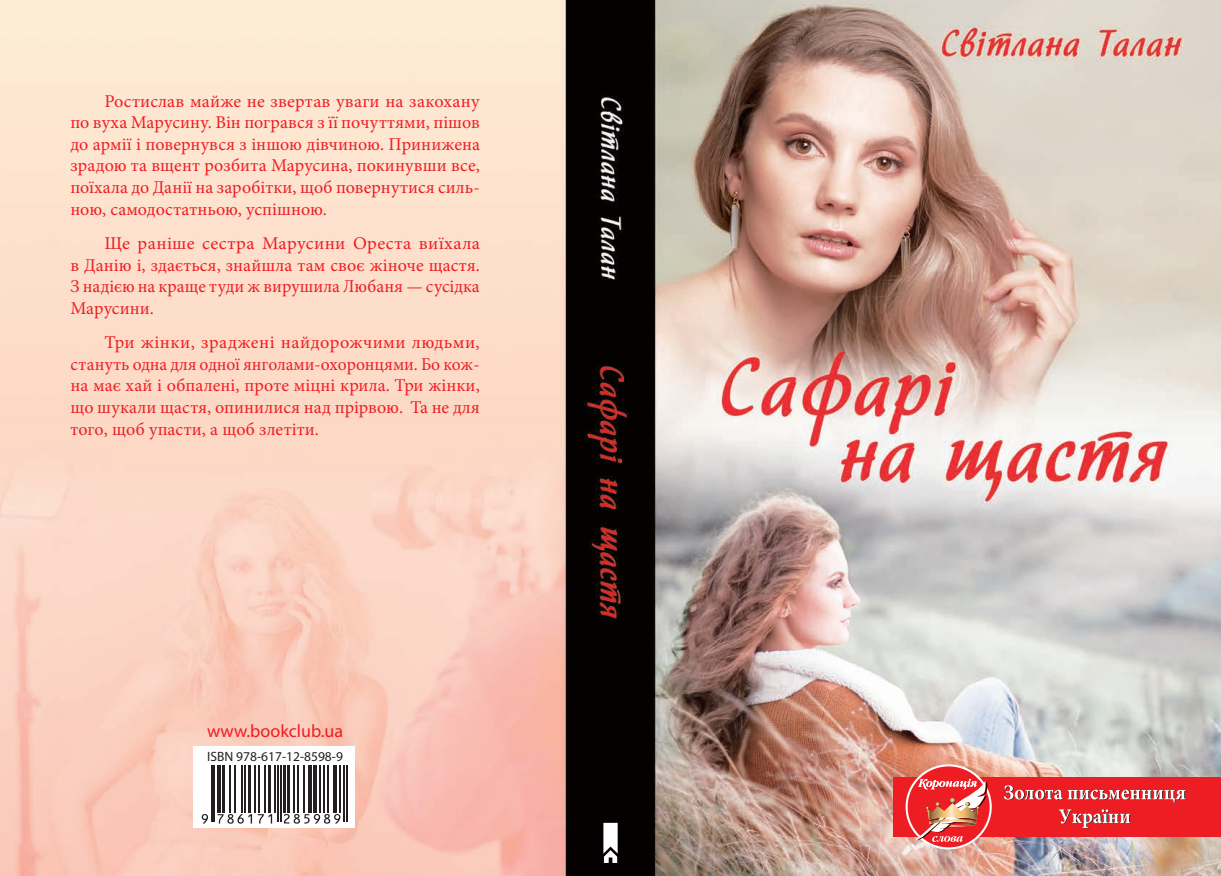
<style>
.page{position:relative;width:1221px;height:876px;background:#fff}
.page>*{position:absolute;margin:0;border:0;box-sizing:border-box;transform-origin:0 0}
.t1{font:18px/21.6px "Minion Pro";letter-spacing:.005em;color:#ee1d23;text-align:justify}
.t2{font:18px "Myriad Pro";color:#ee1d23}
.t3{font:13.5px "Myriad Pro";color:#231f20}
</style>
<div class="page">
<img style="left:0;top:0;width:1220px;height:876px">
<div style="left:893px;top:777px;width:327px;height:59px;background:#ee1d23"></div>
<svg style="left:1004px;top:785px;width:181px;height:18px"></svg>
<svg style="left:1058px;top:809px;width:72px;height:19px"></svg>
<svg style="left:905px;top:764px;width:86px;height:85px"></svg>
<div style="left:907px;top:766px;width:82px;height:81px;background:#ee1d23;border-radius:50%"></div>
<img style="left:915px;top:779px;width:72px;height:63px">
<div style="left:193px;top:747px;width:162px;height:81px;background:#fff"></div>
<svg style="left:201px;top:765px;width:147px;height:59px"></svg>
<hr style="left:211px;top:765px;width:1px;height:56px;background:#231f20">
<hr style="left:214px;top:765px;width:1px;height:56px;background:#231f20">
<hr style="left:217px;top:765px;width:4px;height:47px;background:#231f20">
<hr style="left:222px;top:765px;width:3px;height:47px;background:#231f20">
<hr style="left:230px;top:765px;width:1px;height:47px;background:#231f20">
<hr style="left:234px;top:765px;width:1px;height:47px;background:#231f20">
<hr style="left:241px;top:765px;width:1px;height:47px;background:#231f20">
<hr style="left:244px;top:765px;width:1px;height:47px;background:#231f20">
<hr style="left:248px;top:765px;width:3px;height:47px;background:#231f20">
<hr style="left:254px;top:765px;width:1px;height:47px;background:#231f20">
<hr style="left:258px;top:765px;width:1px;height:47px;background:#231f20">
<hr style="left:264px;top:765px;width:1px;height:47px;background:#231f20">
<hr style="left:269px;top:765px;width:2px;height:47px;background:#231f20">
<hr style="left:274px;top:765px;width:1px;height:47px;background:#231f20">
<hr style="left:277px;top:765px;width:1px;height:56px;background:#231f20">
<hr style="left:280px;top:765px;width:1px;height:56px;background:#231f20">
<hr style="left:283px;top:765px;width:2px;height:47px;background:#231f20">
<hr style="left:287px;top:765px;width:3px;height:47px;background:#231f20">
<hr style="left:293px;top:765px;width:1px;height:47px;background:#231f20">
<hr style="left:297px;top:765px;width:1px;height:47px;background:#231f20">
<hr style="left:303px;top:765px;width:1px;height:47px;background:#231f20">
<svg style="left:307px;top:765px;width:4px;height:47px"></svg>
<hr style="left:313px;top:765px;width:4px;height:47px;background:#231f20">
<hr style="left:319px;top:765px;width:1px;height:47px;background:#231f20">
<hr style="left:323px;top:765px;width:1px;height:47px;background:#231f20">
<hr style="left:327px;top:765px;width:2px;height:47px;background:#231f20">
<hr style="left:333px;top:765px;width:4px;height:47px;background:#231f20">
<hr style="left:339px;top:765px;width:1px;height:47px;background:#231f20">
<hr style="left:343px;top:765px;width:1px;height:56px;background:#231f20">
<hr style="left:346px;top:765px;width:1px;height:56px;background:#231f20">
<svg style="left:202px;top:814px;width:6px;height:9px"></svg>
<svg style="left:217px;top:814px;width:35px;height:10px"></svg>
<svg style="left:258px;top:814px;width:14px;height:9px"></svg>
<svg style="left:284px;top:814px;width:56px;height:10px"></svg>
<svg style="left:603px;top:823px;width:14px;height:40px"></svg>
<p class="t1" style="left:70px;top:90px;width:411px;text-indent:34px">Ростислав майже не звертав уваги на закохану по вуха Марусину. Він погрався з її почуттями, пішов до армії і повернувся з іншою дівчиною. Принижена зрадою та вщент розбита Марусина, покинувши все, поїхала до Данії на заробітки, щоб повернутися силь&shy;ною, самодостатньою, успішною.</p>
<p class="t1" style="left:70px;top:233px;width:411px;text-indent:34px">Ще раніше сестра Марусини Ореста виїхала в Данію і, здається, знайшла там своє жіноче щастя.<br>З надією на краще туди ж вирушила Любаня — сусідка Марусини.</p>
<p class="t1" style="left:70px;top:332px;width:411px;text-indent:34px">Три жінки, зраджені найдорожчими людьми, стануть одна для одної янголами-охоронцями. Бо кож&shy;на має хай і обпалені, проте міцні крила. Три жінки, що шукали щастя, опинилися над прірвою. Та не для того, щоб упасти, а щоб злетіти.</p>
<p class="t2" style="left:207px;top:720px;width:138px">www.bookclub.ua</p>
<p class="t3" style="left:207px;top:748px;width:137px">ISBN 978-617-12-8598-9</p>
</div>
